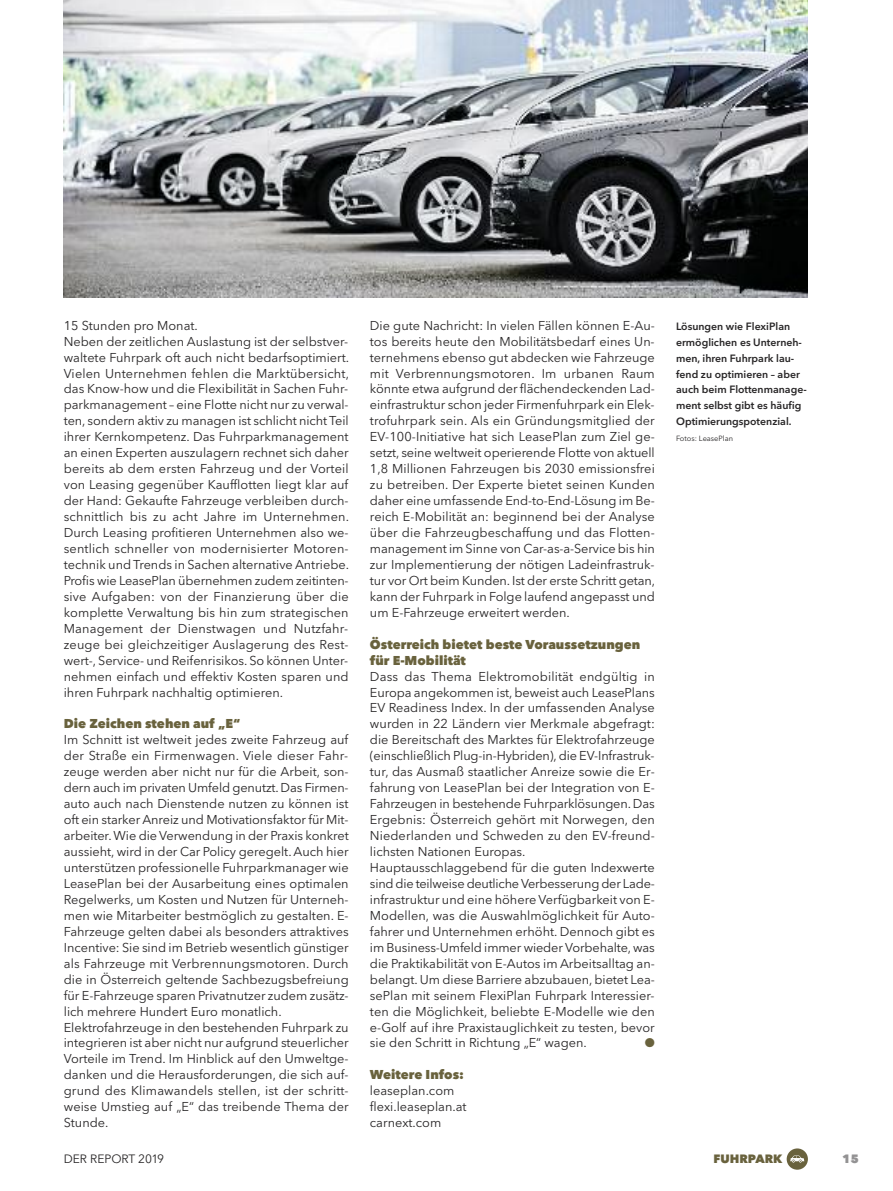
<style>
.page{position:relative;width:893px;height:1191px;background:#fff}
.page>*{position:absolute;margin:0;border:0;box-sizing:border-box;transform-origin:0 0}
.t1{font:12.75px/15.9px "Avenir Next";color:#272526}
.t2{font:800 12.75px/15.9px "Avenir Next";color:#69623d}
.t3{font:12.75px "Zapf Dingbats ITC";color:#69623d}
.t4{font:12px "Avenir Next";color:#272526}
.t5{font:800 12px "Avenir Next";color:#69623d}
.t6{font:800 12px "Avenir Next";color:#939293}
.t7{font:600 10.5px/15.9px "Avenir Next";color:#272526}
.t8{font:7.5px "Avenir Next";letter-spacing:-.01em;color:#272526}
</style>
<div class="page">
<div style="left:787px;top:1148px;width:21px;height:21px;background:#69623d;border-radius:50%"></div>
<svg style="left:790px;top:1155px;width:14px;height:7px"></svg>
<img style="left:64px;top:0;width:744px;height:298px">
<p class="t1" style="left:64px;top:317px;width:287px">15 Stunden pro Monat.<br>Neben der zeitlichen auslastung ist der selbstver&shy;waltete Fuhrpark oft auch nicht bedarfsoptimiert.<br>Vielen Unternehmen fehlen die Marktübersicht, das Know-how und die Flexibilität in Sachen Fuhr&shy;parkmanagement – eine Flotte nicht nur zu verwal&shy;ten, sondern aktiv zu managen ist schlicht nicht teil ihrer Kernkompetenz. das Fuhrparkmanagement an einen experten auszulagern rechnet sich daher bereits ab dem ersten Fahrzeug und der Vorteil von leasing gegenüber Kaufflotten liegt klar auf der Hand: Gekaufte Fahrzeuge verbleiben durch&shy;schnittlich bis zu acht Jahre im Unternehmen. durch leasing profitieren Unternehmen also we&shy;sentlich schneller von modernisierter Motoren&shy;technik und trends in Sachen alternative antriebe.<br>Profis wie leasePlan übernehmen zudem zeitinten&shy;sive aufgaben: von der Finanzierung über die komplette Verwaltung bis hin zum strategischen Management der dienstwagen und Nutzfahr&shy;zeuge bei gleichzeitiger auslagerung des rest&shy;wert-, Service- und reifenrisikos. So können Unter&shy;nehmen einfach und effektiv Kosten sparen und ihren Fuhrpark nachhaltig optimieren.</p>
<p class="t2" style="left:64px;top:716px;width:178px">Die Zeichen stehen auf „E“</p>
<p class="t1" style="left:64px;top:731px;width:286px">im Schnitt ist weltweit jedes zweite Fahrzeug auf der Straße ein Firmenwagen. Viele dieser Fahr&shy;zeuge werden aber nicht nur für die arbeit, son&shy;dern auch im privaten Umfeld genutzt. das Firmen&shy;auto auch nach dienstende nutzen zu können ist oft ein starker anreiz und Motivationsfaktor für Mit&shy;arbeiter.Wie die Verwendung in der Praxis konkret aussieht, wird in der Car Policy geregelt. auch hier unterstützen professionelle Fuhrparkmanager wie leasePlan bei der ausarbeitung eines optimalen regelwerks, um Kosten und Nutzen für Unterneh&shy;men wie Mitarbeiter bestmöglich zu gestalten. e-Fahrzeuge gelten dabei als besonders attraktives incentive: Sie sind im Betrieb wesentlich günstiger als Fahrzeuge mit Verbrennungsmotoren. durch die in Österreich geltende Sachbezugsbefreiung für e-Fahrzeuge sparen Privatnutzer zudem zusätz&shy;lich mehrere Hundert euro monatlich. elektrofahrzeuge in den bestehenden Fuhrpark zu integrieren ist aber nicht nur aufgrund steuerlicher Vorteile im trend. im Hinblick auf den Umweltge&shy;danken und die Herausforderungen, die sich auf&shy;grund des Klimawandels stellen, ist der schritt&shy;weise Umstieg auf „e“ das treibende thema der Stunde.</p>
<p class="t1" style="left:370px;top:317px;width:287px;text-align:justify">die gute Nachricht: in vielen Fällen können e-au&shy;tos bereits heute den Mobilitätsbedarf eines Un&shy;ternehmens ebenso gut abdecken wie Fahrzeuge mit Verbrennungsmotoren. im urbanen raum könnte etwa aufgrund der flächendeckenden lad&shy;einfrastruktur schon jeder Firmenfuhrpark ein elek&shy;trofuhrpark sein. als ein Gründungsmitglied der eV-100-initiative hat sich leasePlan zum Ziel ge&shy;setzt, seine weltweit operierende Flotte von aktuell 1,8 Millionen Fahrzeugen bis 2030 emissionsfrei zu betreiben. der experte bietet seinen Kunden daher eine umfassende end-to-end-lösung im Be&shy;reich e-Mobilität an: beginnend bei der analyse über die Fahrzeugbeschaffung und das Flotten&shy;management im Sinne von Car-as-a-Service bis hin zur implementierung der nötigen ladeinfrastruk&shy;tur vor ort beim Kunden. ist der erste Schritt getan, kann der Fuhrpark in Folge laufend angepasst und um e-Fahrzeuge erweitert werden.</p>
<p class="t2" style="left:370px;top:636px;width:272px">Österreich bietet beste Voraussetzungen für E-Mobilität</p>
<p class="t1" style="left:370px;top:667px;width:286px">dass das thema elektromobilität endgültig in europa angekommen ist, beweist auch leasePlans eV readiness index. in der umfassenden analyse wurden in 22 ländern vier Merkmale abgefragt: die Bereitschaft des Marktes für elektrofahrzeuge (einschließlich Plug-in-Hybriden), die eV-infrastruk&shy;tur, das ausmaß staatlicher anreize sowie die er&shy;fahrung von leasePlan bei der integration von e-Fahrzeugen in bestehende Fuhrparklösungen. das ergebnis: Österreich gehört mit Norwegen, den Niederlanden und Schweden zu den eV-freund&shy;lichsten Nationen europas.<br>Hauptausschlaggebend für die guten indexwerte sind die teilweise deutlicheVerbesserung der lade&shy;infrastruktur und eine höhere Verfügbarkeit von e-Modellen, was die auswahlmöglichkeit für auto&shy;fahrer und Unternehmen erhöht. dennoch gibt es im Business-Umfeld immer wieder Vorbehalte, was die Praktikabilität von e-autos im arbeitsalltag an&shy;belangt. Um diese Barriere abzubauen, bietet lea&shy;sePlan mit seinem FlexiPlan Fuhrpark interessier&shy;ten die Möglichkeit, beliebte e-Modelle wie den e-Golf auf ihre Praxistauglichkeit zu testen, bevor sie den Schritt in richtung „e“ wagen.</p>
<p class="t3" style="left:645px;top:1035px;width:12px">●</p>
<p class="t2" style="left:370px;top:1066px;width:96px">Weitere Infos:</p>
<p class="t1" style="left:370px;top:1082px;width:98px">leaseplan.com flexi.leaseplan.at carnext.com</p>
<p class="t7" style="left:676px;top:318px;width:132px">Lösungen wie FlexiPlan ermöglichen es Unterneh&shy;men, ihren Fuhrpark lau&shy;fend zu optimieren – aber auch beim Flottenmanage&shy;ment selbst gibt es häufig<br>Optimierungspotenzial.</p>
<p class="t8" style="left:676px;top:432px;width:59px">Fotos: leasePlan</p>
<p class="t4" style="left:64px;top:1149px;width:102px">der rePort 2019</p>
<p class="t5" style="left:713px;top:1151px;width:70px">FUHRPARK</p>
<p class="t6" style="left:842px;top:1151px;width:18px">15</p>
</div>
